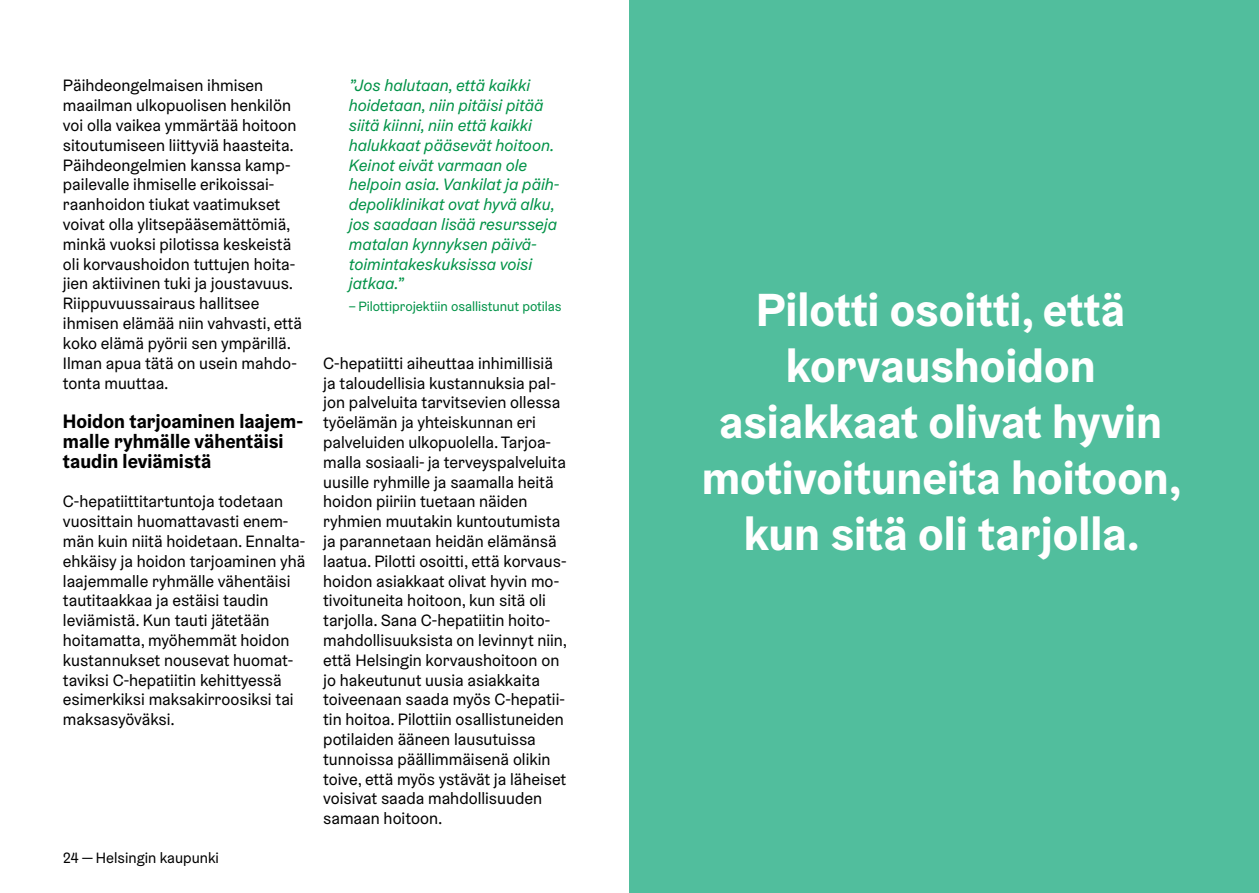
<style>
.page{position:relative;width:1259px;height:893px;background:#fff}
.page>*{position:absolute;margin:0;border:0;box-sizing:border-box;transform-origin:0 0}
.t1{font:700 46.5px/55.8px "Helsinki Grotesk";color:#fff;text-align:center}
.t2{font:700 19.5px/19.8px "Helsinki Grotesk";color:#000}
.t3{font:16.5px/19.8px "Helsinki Grotesk";color:#000}
.t4{font:italic 16.5px/19.8px "Helsinki Grotesk";color:#009247}
.t5{font:15px "Helsinki Grotesk";color:#000}
.t6{font:13.5px "Helsinki Grotesk";color:#009247}
</style>
<div class="page">
<div style="left:629px;top:0;width:630px;height:893px;background:#51be9d"></div>
<p class="t3" style="left:63px;top:76px;width:241px">Päihdeongelmaisen ihmisen maailman ulkopuolisen henkilön voi olla vaikea ymmärtää hoitoon sitoutumiseen liittyviä haasteita.<br>Päihdeongelmien kanssa kamp&shy;pailevalle ihmiselle erikoissai&shy;raanhoidon tiukat vaatimukset voivat olla ylitsepääsemättömiä, minkä vuoksi pilotissa keskeistä oli korvaushoidon tuttujen hoita&shy;jien aktiivinen tuki ja joustavuus.<br>Riippuvuussairaus hallitsee ihmisen elämää niin vahvasti, että koko elämä pyörii sen ympärillä.<br>Ilman apua tätä on usein mahdo&shy;tonta muuttaa.</p>
<p class="t2" style="left:63px;top:411px;width:242px">Hoidon tarjoaminen laajem&shy;malle ryhmälle vähentäisi taudin leviämistä</p>
<p class="t3" style="left:63px;top:491px;width:244px">C-hepatiittitartuntoja todetaan vuosittain huomattavasti enem&shy;män kuin niitä hoidetaan. Ennalta&shy;ehkäisy ja hoidon tarjoaminen yhä laajemmalle ryhmälle vähentäisi tautitaakkaa ja estäisi taudin leviämistä. Kun tauti jätetään hoitamatta, myöhemmät hoidon kustannukset nousevat huomat&shy;taviksi C-hepatiitin kehittyessä esimerkiksi maksakirroosiksi tai maksasyöväksi.</p>
<p class="t5" style="left:63px;top:849px;width:157px">24 — Helsingin kaupunki</p>
<p class="t4" style="left:349px;top:76px;width:212px">”Jos halutaan, että kaikki hoidetaan, niin pitäisi pitää siitä kiinni, niin että kaikki halukkaat pääsevät hoitoon.<br>Keinot eivät varmaan ole helpoin asia. Vankilat ja päih&shy;depoliklinikat ovat hyvä alku, jos saadaan lisää resursseja matalan kynnyksen päivä&shy;toimintakeskuksissa voisi jatkaa.”</p>
<p class="t6" style="left:349px;top:298px;width:214px">– Pilottiprojektiin osallistunut potilas</p>
<p class="t3" style="left:323px;top:353px;width:246px">C-hepatiitti aiheuttaa inhimillisiä ja taloudellisia kustannuksia pal&shy;jon palveluita tarvitsevien ollessa työelämän ja yhteiskunnan eri palveluiden ulkopuolella. Tarjoa&shy;malla sosiaali- ja terveyspalveluita uusille ryhmille ja saamalla heitä hoidon piiriin tuetaan näiden ryhmien muutakin kuntoutumista ja parannetaan heidän elämänsä laatua. Pilotti osoitti, että korvaus&shy;hoidon asiakkaat olivat hyvin mo&shy;tivoituneita hoitoon, kun sitä oli tarjolla. Sana C-hepatiitin hoito&shy;mahdollisuuksista on levinnyt niin, että Helsingin korvaushoitoon on jo hakeutunut uusia asiakkaita toiveenaan saada myös C-hepatii&shy;tin hoitoa. Pilottiin osallistuneiden potilaiden ääneen lausutuissa tunnoissa päällimmäisenä olikin toive, että myös ystävät ja läheiset voisivat saada mahdollisuuden samaan hoitoon.</p>
<h1 class="t1" style="left:701px;top:282px;width:482px">Pilotti osoitti, että korvaushoidon asiakkaat olivat hyvin motivoituneita hoitoon, kun sitä oli tarjolla.</h1>
</div>
